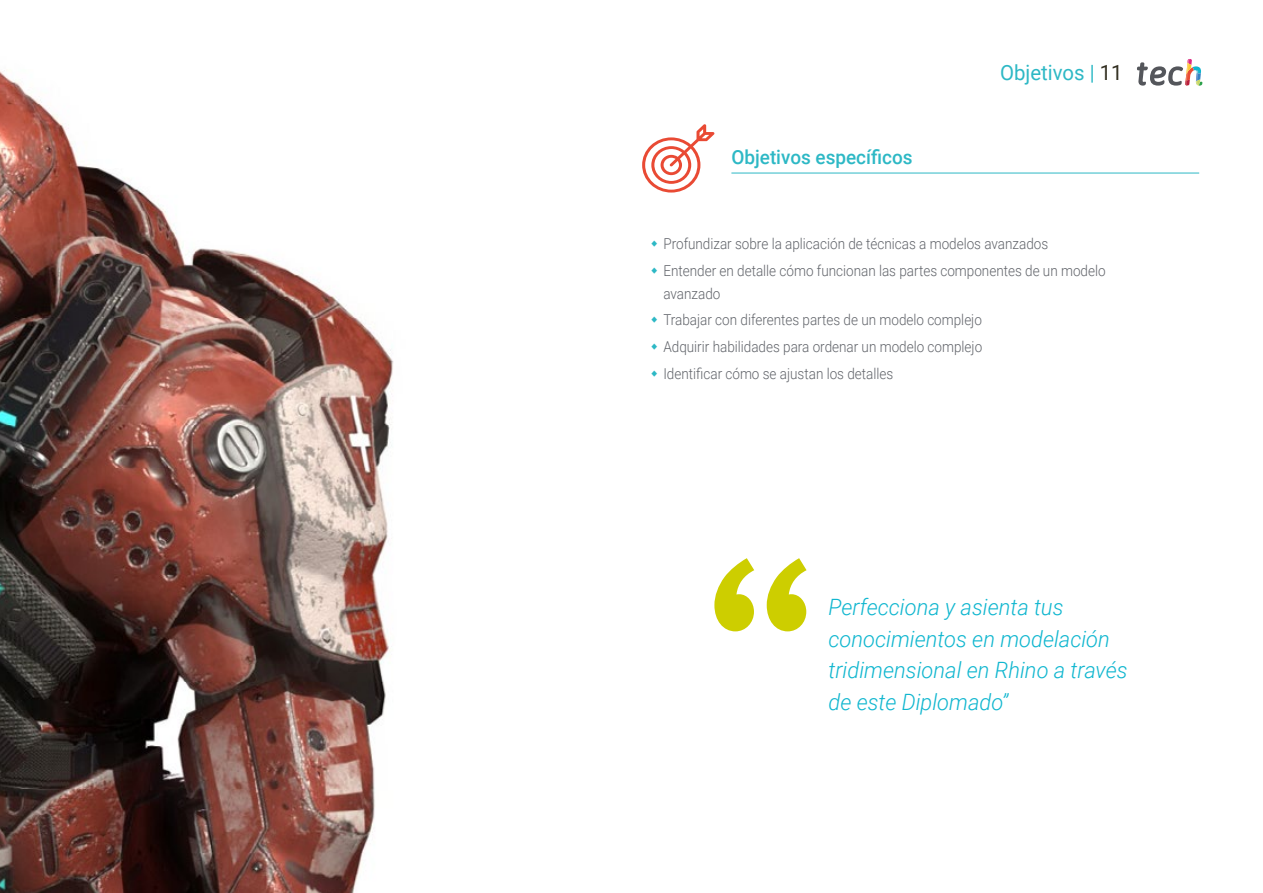
<style>
.page{position:relative;width:1263px;height:893px;background:#fff}
.page>*{position:absolute;margin:0;border:0;box-sizing:border-box;transform-origin:0 0}
.t1{font:italic 300 22.5px/31.5px "Roboto";color:#0fb6cf}
.t2{font:21px "Roboto";color:#2db8c5}
.t3{font:500 19.5px "Roboto";color:#2db8c5}
.t4{font:300 15px/26.7px "Roboto";color:#61646a;scale:.9 1}
.s1{color:#312e20}
</style>
<div class="page">
<hr style="left:731px;top:173px;width:468px;height:1px;background:#2db8c5">
<svg style="left:642px;top:124px;width:72px;height:69px"></svg>
<img style="left:0;top:71px;width:394px;height:822px">
<svg style="left:1137px;top:59px;width:65px;height:27px"></svg>
<svg style="left:714px;top:558px;width:92px;height:73px"></svg>
<h3 class="t3" style="left:731px;top:144px;width:183px">Objetivos específicos</h3>
<h2 class="t2" style="left:1000px;top:57px;width:124px">Objetivos | <span class="s1">11</span></h2>
<p class="t4" style="left:663px;top:230px;width:493px">Profundizar sobre la aplicación de técnicas a modelos avanzados<br>Entender en detalle cómo funcionan las partes componentes de un modelo</p>
<p class="t4" style="left:663px;top:279px;width:356px">avanzado<br>Trabajar con diferentes partes de un modelo complejo Adquirir habilidades para ordenar un modelo complejo Identificar cómo se ajustan los detalles</p>
<h1 class="t1" style="left:828px;top:591px;width:301px">Perfecciona y asienta tus conocimientos en modelación tridimensional en Rhino a través de este Diplomado”</h1>
</div>
